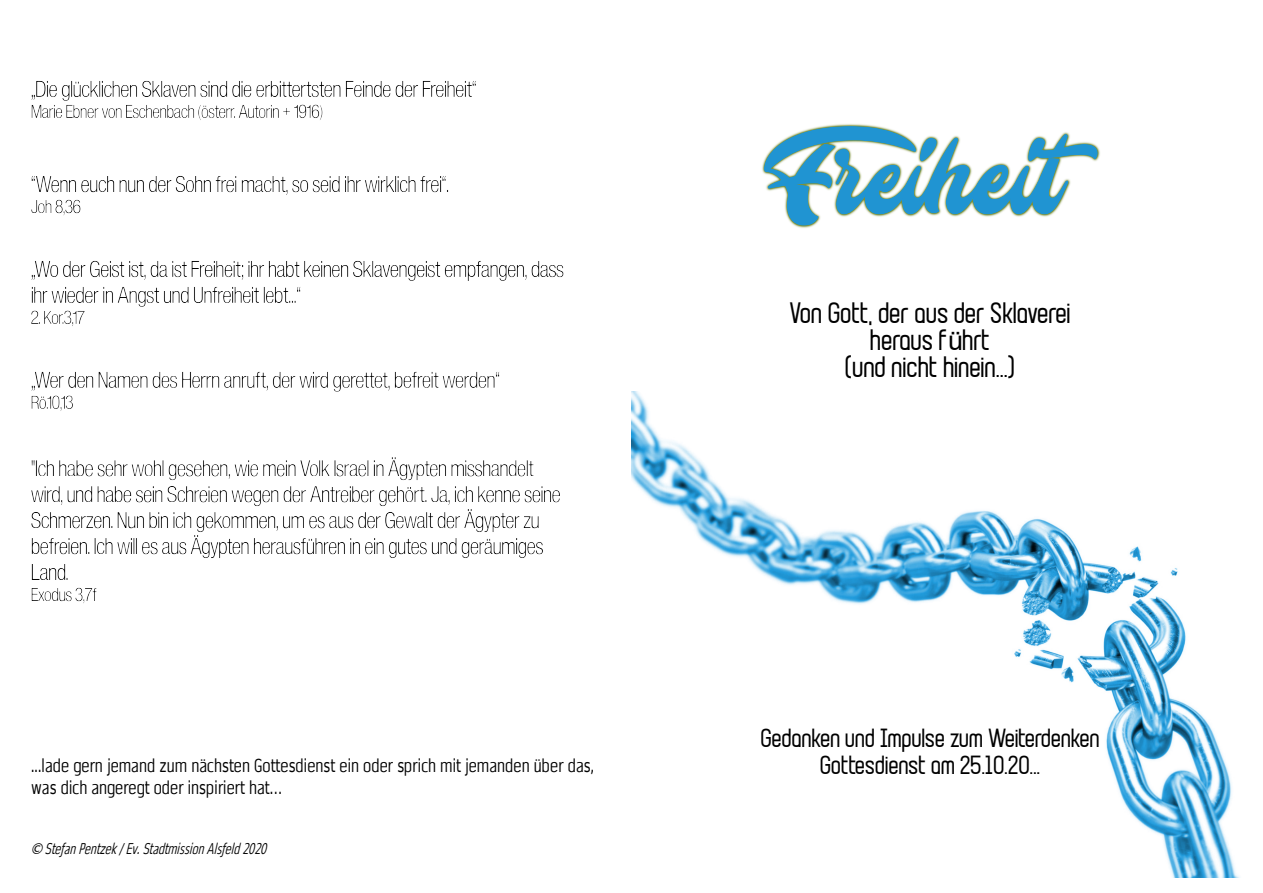
<style>
.page{position:relative;width:1263px;height:893px;background:#fff}
.page>*{position:absolute;margin:0;border:0;box-sizing:border-box;transform-origin:0 0}
.t1{font:96px "Mustardo";color:#2094d2}
.t2{font:27px/27px "Beillingsday";color:#000;text-align:center}
.t3{font:24px/26px "Nimbus Sans Becker P Lig Con";color:#000}
.t4{font:24px/27px "Beillingsday";color:#000;text-align:center}
.t5{font:19.5px "Nimbus Sans Becker P Lig Con";color:#000}
.t6{font:18px/22.2px "Selena";color:#000}
.t7{font:italic 15px "Selena";color:#000}
.s1{font-family:"Arial"}
</style>
<div class="page">
<img style="left:631px;top:391px;width:608px;height:486px">
<img style="left:762px;top:124px;width:338px;height:104px">
<p class="t3" style="left:31px;top:76px;width:447px">„Die glücklichen Sklaven sind die erbittertsten Feinde der Freiheit“</p>
<p class="t5" style="left:31px;top:102px;width:293px">Marie Ebner von Eschenbach (österr. Autorin + 1916)</p>
<p class="t3" style="left:31px;top:171px;width:419px">“Wenn euch nun der Sohn frei macht, so seid ihr wirklich frei“.</p>
<p class="t5" style="left:31px;top:197px;width:51px">Joh 8,36</p>
<p class="t3" style="left:31px;top:256px;width:534px">„Wo der Geist ist, da ist Freiheit; ihr habt keinen Sklavengeist empfangen, dass ihr wieder in Angst und Unfreiheit lebt…“</p>
<p class="t5" style="left:31px;top:308px;width:55px">2. Kor.3,17</p>
<p class="t3" style="left:31px;top:367px;width:470px">„Wer den Namen des Herrn anruft, der wird gerettet, befreit werden“</p>
<p class="t5" style="left:31px;top:392px;width:44px">Rö.10,13</p>
<p class="t3" style="left:31px;top:455px;width:531px">"Ich habe sehr wohl gesehen, wie mein Volk Israel in Ägypten misshandelt wird, und habe sein Schreien wegen der Antreiber gehört. Ja, ich kenne seine Schmerzen. Nun bin ich gekommen, um es aus der Gewalt der Ägypter zu befreien. Ich will es aus Ägypten herausführen in ein gutes und geräumiges Land.</p>
<p class="t5" style="left:31px;top:585px;width:67px">Exodus 3,7f</p>
<p class="t6" style="left:31px;top:756px;width:564px">...lade gern jemand zum nächsten Gottesdienst ein oder sprich mit jemanden über das, was dich angeregt oder inspiriert hat…</p>
<p class="t7" style="left:31px;top:843px;width:236px">© Stefan Pentzek / Ev. Stadtmission Alsfeld 2020</p>
<h1 class="t1" style="left:787px;top:142px;width:280px">Freiheit</h1>
<p class="t2" style="left:790px;top:302px;width:283px">Von Gott, der aus der Sklaverei heraus f<span class="s1">ü</span>hrt<br>(und nicht hinein...)</p>
<p class="t4" style="left:761px;top:728px;width:340px">Gedanken und Impulse zum Weiterdenken<br>Gottesdienst am 25.10.20...</p>
</div>
